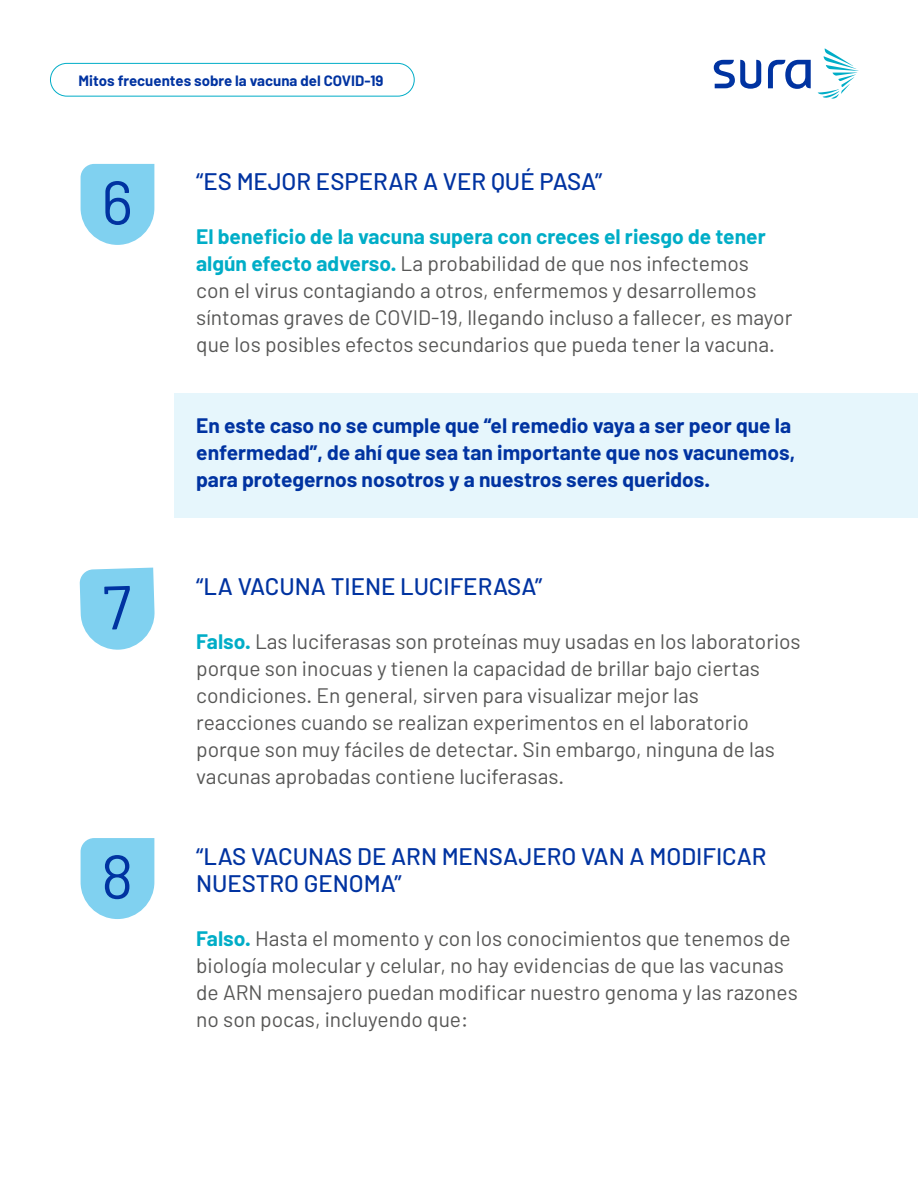
<style>
.page{position:relative;width:918px;height:1188px;background:#fff}
.page>*{position:absolute;margin:0;border:0;box-sizing:border-box;transform-origin:0 0}
.t1{font:61.5px "Barlow";color:#0033a1}
.t2{font:500 24px/27px "Barlow";color:#0033a1}
.t3{font:21px/27px "Barlow";color:#575756}
.t4{font:700 21px/27px "Barlow";color:#0033a1}
.t5{font:700 15px "Barlow";color:#0033a1}
.s1{font-weight:700;color:#00adc7}
</style>
<div class="page">
<svg style="left:818px;top:48px;width:40px;height:51px"></svg>
<svg style="left:714px;top:60px;width:47px;height:29px"></svg>
<svg style="left:768px;top:60px;width:43px;height:29px"></svg>
<div style="left:50px;top:63px;width:365px;height:34px;border:1px solid #00adc7;border-radius:16px"></div>
<div style="left:175px;top:393px;width:743px;height:125px;background:#e6f6fc"></div>
<svg style="left:81px;top:164px;width:73px;height:81px;background:#8cd5f1"></svg>
<svg style="left:81px;top:838px;width:73px;height:81px;background:#8cd5f1"></svg>
<svg style="left:80px;top:568px;width:75px;height:82px;background:#90d6f1"></svg>
<p class="t5" style="left:79px;top:71px;width:306px">Mitos frecuentes sobre la vacuna del COVID-19</p>
<h1 class="t1" style="left:101px;top:164px;width:33px">6</h1>
<h1 class="t1" style="left:101px;top:838px;width:33px">8</h1>
<p class="t2" style="left:196px;top:167px;width:408px">“ES MEJOR ESPERAR A VER QUÉ PASA”</p>
<p class="t3" style="left:196px;top:222px;width:598px"><span class="s1">El beneficio de la vacuna supera con creces el riesgo de tener algún efecto adverso.</span> La probabilidad de que nos infectemos<br>con el virus contagiando a otros, enfermemos y desarrollemos síntomas graves de COVID-19, llegando incluso a fallecer, es mayor que los posibles efectos secundarios que pueda tener la vacuna.</p>
<p class="t4" style="left:196px;top:412px;width:601px">En este caso no se cumple que “el remedio vaya a ser peor que la enfermedad”, de ahí que sea tan importante que nos vacunemos, para protegernos nosotros y a nuestros seres queridos.</p>
<p class="t2" style="left:196px;top:572px;width:348px">“LA VACUNA TIENE LUCIFERASA”</p>
<p class="t3" style="left:196px;top:627px;width:606px"><span class="s1">Falso.</span> Las luciferasas son proteínas muy usadas en los laboratorios porque son inocuas y tienen la capacidad de brillar bajo ciertas condiciones. En general, sirven para visualizar mejor las reacciones cuando se realizan experimentos en el laboratorio porque son muy fáciles de detectar. Sin embargo, ninguna de las vacunas aprobadas contiene luciferasas.</p>
<p class="t2" style="left:196px;top:842px;width:572px">“LAS VACUNAS DE ARN MENSAJERO VAN A MODIFICAR<br>NUESTRO GENOMA”</p>
<p class="t3" style="left:196px;top:924px;width:603px"><span class="s1">Falso.</span> Hasta el momento y con los conocimientos que tenemos de biología molecular y celular, no hay evidencias de que las vacunas de ARN mensajero puedan modificar nuestro genoma y las razones no son pocas, incluyendo que:</p>
</div>
